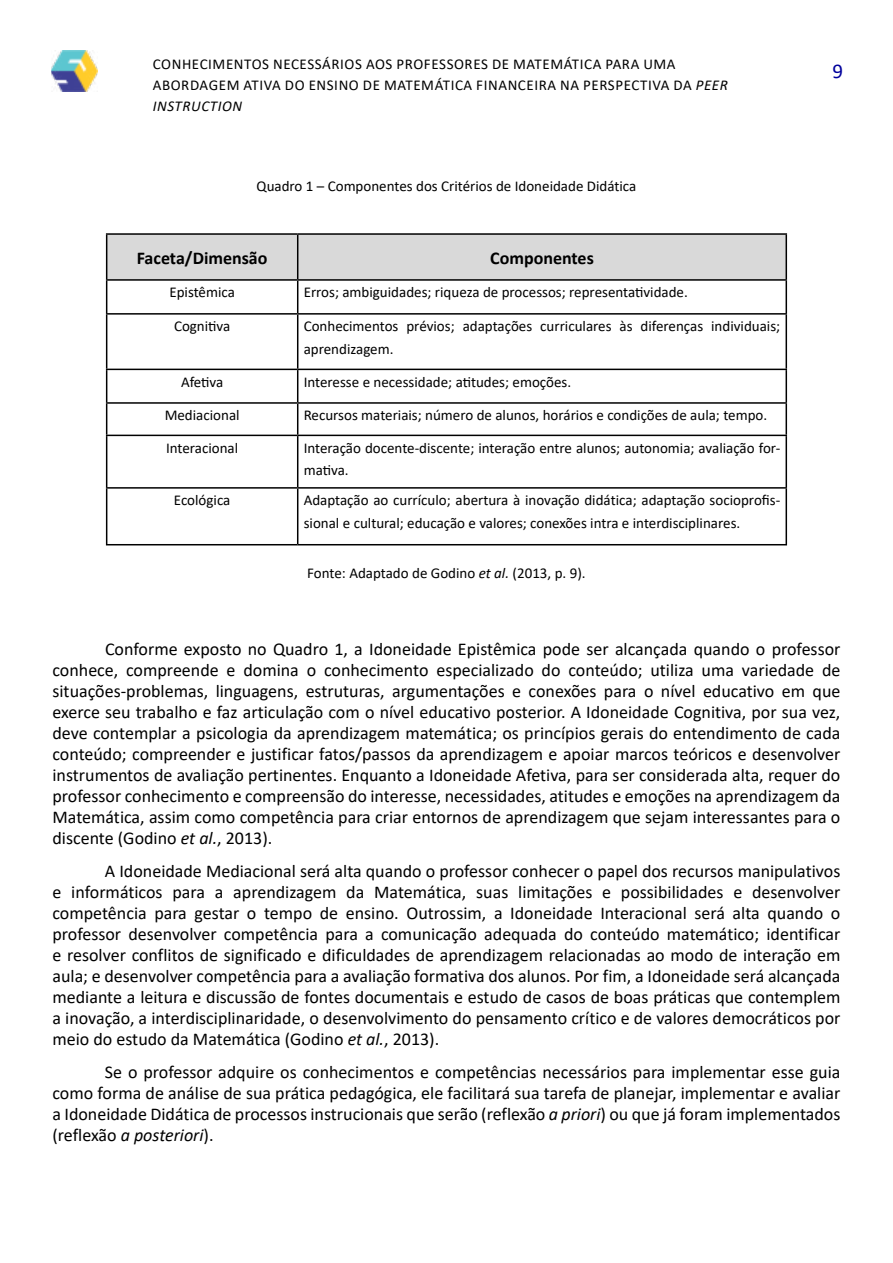
<style>
.page{position:relative;width:893px;height:1263px;background:#fff}
.page>*{position:absolute;margin:0;border:0;box-sizing:border-box;transform-origin:0 0}
.t1{font:21px "Calibri";color:#00009c}
.t2{font:18px/21px "Calibri";color:#000;text-align:justify}
.t3{font:700 18px "Calibri";color:#000}
.t4{font:15px/22.5px "Calibri";color:#000}
.t5{font:15px/21px "Calibri";letter-spacing:.04em;color:#000}
.s1{font-style:italic}
</style>
<div class="page">
<img style="left:51px;top:51px;width:47px;height:41px">
<div style="left:107px;top:235px;width:678px;height:44px;background:#d9d9d9"></div>
<hr style="left:106px;top:233px;width:192px;height:2px;background:#000">
<hr style="left:106px;top:235px;width:1px;height:44px;background:#000">
<hr style="left:298px;top:233px;width:489px;height:2px;background:#000">
<hr style="left:297px;top:235px;width:1px;height:44px;background:#000">
<hr style="left:785px;top:235px;width:2px;height:44px;background:#000">
<hr style="left:106px;top:279px;width:192px;height:2px;background:#000">
<hr style="left:106px;top:281px;width:1px;height:32px;background:#000">
<hr style="left:298px;top:279px;width:489px;height:2px;background:#000">
<hr style="left:297px;top:281px;width:1px;height:32px;background:#000">
<hr style="left:785px;top:281px;width:2px;height:32px;background:#000">
<hr style="left:106px;top:313px;width:192px;height:2px;background:#000">
<hr style="left:106px;top:315px;width:1px;height:54px;background:#000">
<hr style="left:298px;top:313px;width:489px;height:2px;background:#000">
<hr style="left:297px;top:315px;width:1px;height:54px;background:#000">
<hr style="left:785px;top:315px;width:2px;height:54px;background:#000">
<hr style="left:106px;top:369px;width:192px;height:1px;background:#000">
<hr style="left:106px;top:370px;width:1px;height:32px;background:#000">
<hr style="left:298px;top:369px;width:489px;height:1px;background:#000">
<hr style="left:297px;top:370px;width:1px;height:32px;background:#000">
<hr style="left:785px;top:370px;width:2px;height:32px;background:#000">
<hr style="left:106px;top:402px;width:192px;height:2px;background:#000">
<hr style="left:106px;top:404px;width:1px;height:31px;background:#000">
<hr style="left:298px;top:402px;width:489px;height:2px;background:#000">
<hr style="left:297px;top:404px;width:1px;height:31px;background:#000">
<hr style="left:785px;top:404px;width:2px;height:31px;background:#000">
<hr style="left:106px;top:435px;width:192px;height:1px;background:#000">
<hr style="left:106px;top:436px;width:1px;height:51px;background:#000">
<hr style="left:298px;top:435px;width:489px;height:1px;background:#000">
<hr style="left:297px;top:436px;width:1px;height:51px;background:#000">
<hr style="left:785px;top:436px;width:2px;height:51px;background:#000">
<hr style="left:106px;top:487px;width:192px;height:2px;background:#000">
<hr style="left:106px;top:489px;width:1px;height:55px;background:#000">
<hr style="left:298px;top:487px;width:489px;height:2px;background:#000">
<hr style="left:297px;top:489px;width:1px;height:55px;background:#000">
<hr style="left:785px;top:489px;width:2px;height:55px;background:#000">
<hr style="left:106px;top:544px;width:192px;height:1px;background:#000">
<hr style="left:298px;top:544px;width:489px;height:1px;background:#000">
<p class="t5" style="left:153px;top:53px;width:577px">CONHECIMENTOS NECESSÁRIOS AOS PROFESSORES DE MATEMÁTICA PARA UMA<br>ABORDAGEM ATIVA DO ENSINO DE MATEMÁTICA FINANCEIRA NA PERSPECTIVA DA <span class="s1">PEER<br>INSTRUCTION</span></p>
<p class="t4" style="left:257px;top:175px;width:381px">Quadro 1 – Componentes dos Critérios de Idoneidade Didática</p>
<p class="t3" style="left:137px;top:245px;width:132px">Faceta/Dimensão</p>
<p class="t3" style="left:490px;top:245px;width:105px">Componentes</p>
<p class="t4" style="left:169px;top:281px;width:67px">Epistêmica</p>
<p class="t4" style="left:304px;top:281px;width:386px">Erros; ambiguidades; riqueza de processos; representatividade.</p>
<p class="t4" style="left:174px;top:314px;width:58px">Cognitiva</p>
<p class="t4" style="left:304px;top:314px;width:478px">Conhecimentos prévios; adaptações curriculares às diferenças individuais; aprendizagem.</p>
<p class="t4" style="left:181px;top:370px;width:44px">Afetiva</p>
<p class="t4" style="left:304px;top:370px;width:269px">Interesse e necessidade; atitudes; emoções.</p>
<p class="t4" style="left:165px;top:404px;width:76px">Mediacional</p>
<p class="t4" style="left:304px;top:404px;width:465px">Recursos materiais; número de alunos, horários e condições de aula; tempo.</p>
<p class="t4" style="left:166px;top:436px;width:74px">Interacional</p>
<p class="t4" style="left:304px;top:436px;width:478px">Interação docente-discente; interação entre alunos; autonomia; avaliação for&shy;mativa.</p>
<p class="t4" style="left:174px;top:488px;width:58px">Ecológica</p>
<p class="t4" style="left:304px;top:488px;width:478px">Adaptação ao currículo; abertura à inovação didática; adaptação socioprofis&shy;sional e cultural; educação e valores; conexões intra e interdisciplinares.</p>
<p class="t4" style="left:307px;top:562px;width:280px">Fonte: Adaptado de Godino <span class="s1">et al.</span> (2013, p. 9).</p>
<p class="t1" style="left:832px;top:56px;width:12px">9</p>
<p class="t2" style="left:52px;top:638px;width:789px;text-indent:53px">Conforme exposto no Quadro 1, a Idoneidade Epistêmica pode ser alcançada quando o professor conhece, compreende e domina o conhecimento especializado do conteúdo; utiliza uma variedade de situações-problemas, linguagens, estruturas, argumentações e conexões para o nível educativo em que exerce seu trabalho e faz articulação com o nível educativo posterior. A Idoneidade Cognitiva, por sua vez, deve contemplar a psicologia da aprendizagem matemática; os princípios gerais do entendimento de cada conteúdo; compreender e justificar fatos/passos da aprendizagem e apoiar marcos teóricos e desenvolver instrumentos de avaliação pertinentes. Enquanto a Idoneidade Afetiva, para ser considerada alta, requer do professor conhecimento e compreensão do interesse, necessidades, atitudes e emoções na aprendizagem da Matemática, assim como competência para criar entornos de aprendizagem que sejam interessantes para o discente (Godino <span class="s1">et al.</span>, 2013).</p>
<p class="t2" style="left:52px;top:860px;width:789px;text-indent:53px">A Idoneidade Mediacional será alta quando o professor conhecer o papel dos recursos manipulativos e informáticos para a aprendizagem da Matemática, suas limitações e possibilidades e desenvolver competência para gestar o tempo de ensino. Outrossim, a Idoneidade Interacional será alta quando o professor desenvolver competência para a comunicação adequada do conteúdo matemático; identificar e resolver conflitos de significado e dificuldades de aprendizagem relacionadas ao modo de interação em aula; e desenvolver competência para a avaliação formativa dos alunos. Por fim, a Idoneidade será alcançada mediante a leitura e discussão de fontes documentais e estudo de casos de boas práticas que contemplem a inovação, a interdisciplinaridade, o desenvolvimento do pensamento crítico e de valores democráticos por meio do estudo da Matemática (Godino <span class="s1">et al.</span>, 2013).</p>
<p class="t2" style="left:52px;top:1061px;width:789px;text-indent:53px">Se o professor adquire os conhecimentos e competências necessários para implementar esse guia como forma de análise de sua prática pedagógica, ele facilitará sua tarefa de planejar, implementar e avaliar a Idoneidade Didática de processos instrucionais que serão (reflexão <span class="s1">a priori</span>) ou que já foram implementados (reflexão <span class="s1">a posteriori</span>).</p>
</div>
